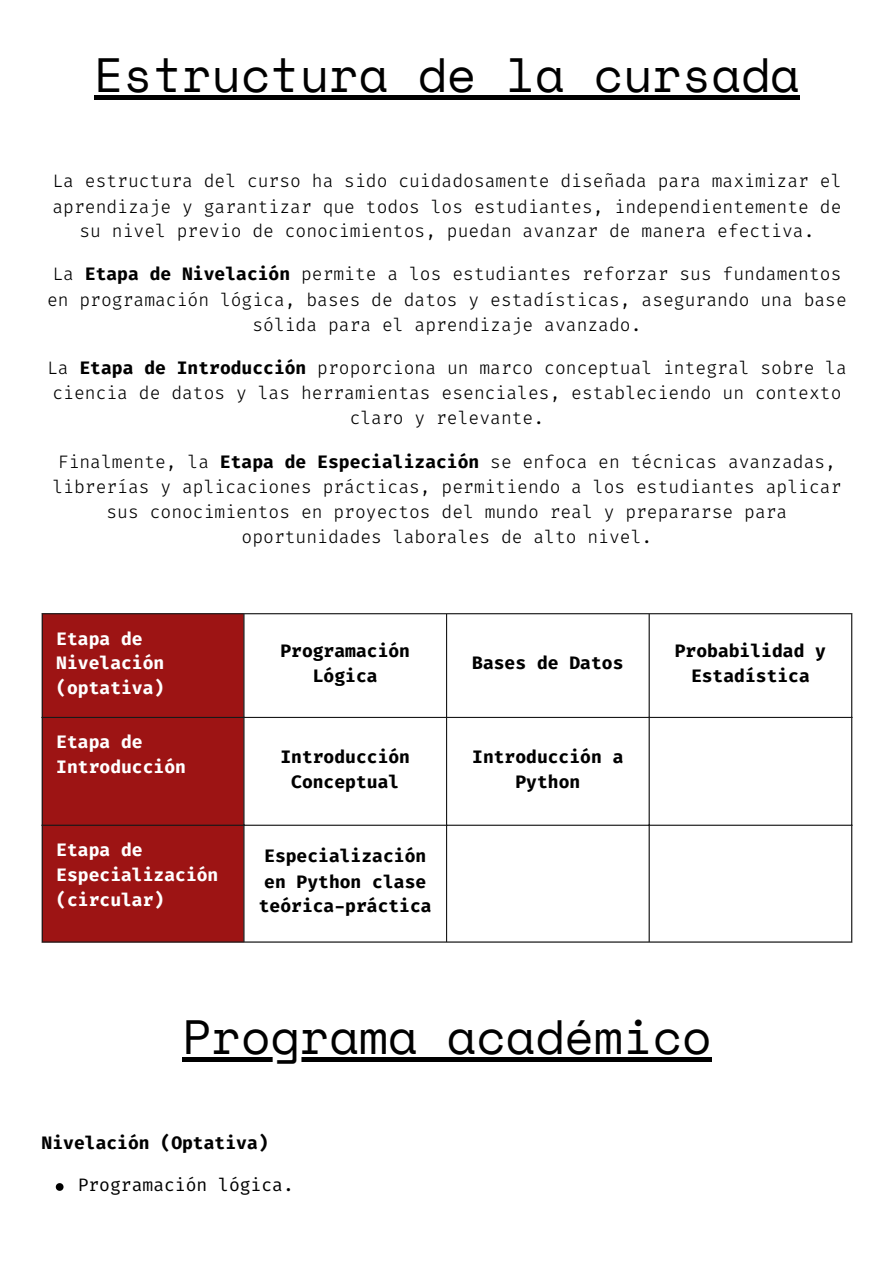
<style>
.page{position:relative;width:894px;height:1263px;background:#fff}
.page>*{position:absolute;margin:0;border:0;box-sizing:border-box;transform-origin:0 0}
.t1{font:48px "Space Mono";color:#000}
.t2{font:300 18px/25.3px "Fira Code";color:#000;text-align:center}
.t3{font:700 18px/24.8px "Fira Code";color:#000;text-align:center}
.t4{font:700 18px/24.8px "Fira Code";color:#fff}
.t5{font:18px "Fira Code";color:#000}
.s1{font-weight:700}
</style>
<div class="page">
<svg style="left:56px;top:1183px;width:7px;height:8px"></svg>
<hr style="left:94px;top:96px;width:705px;height:4px;background:#000">
<div style="left:43px;top:614px;width:200px;height:327px;background:#9d1414"></div>
<svg style="left:244px;top:614px;width:606px;height:327px"></svg>
<hr style="left:42px;top:614px;width:1px;height:327px;background:#191919">
<hr style="left:243px;top:614px;width:1px;height:327px;background:#191919">
<hr style="left:446px;top:614px;width:1px;height:327px;background:#191919">
<hr style="left:648px;top:614px;width:1px;height:327px;background:#191919">
<hr style="left:850px;top:614px;width:2px;height:327px;background:#191919">
<hr style="left:42px;top:613px;width:810px;height:1px;background:#191919">
<hr style="left:42px;top:717px;width:810px;height:1px;background:#191919">
<hr style="left:42px;top:825px;width:810px;height:1px;background:#191919">
<hr style="left:42px;top:941px;width:810px;height:1px;background:#191919">
<hr style="left:182px;top:1058px;width:529px;height:4px;background:#000">
<h1 class="t1" style="left:94px;top:38px;width:706px">Estructura de la cursada</h1>
<p class="t2" style="left:52px;top:168px;width:790px">La estructura del curso ha sido cuidadosamente diseñada para maximizar el aprendizaje y garantizar que todos los estudiantes, independientemente de su nivel previo de conocimientos, puedan avanzar de manera efectiva.</p>
<p class="t2" style="left:47px;top:261px;width:801px">La <span class="s1">Etapa de Nivelación</span> permite a los estudiantes reforzar sus fundamentos en programación lógica, bases de datos y estadísticas, asegurando una base sólida para el aprendizaje avanzado.</p>
<p class="t2" style="left:47px;top:355px;width:801px">La <span class="s1">Etapa de Introducción</span> proporciona un marco conceptual integral sobre la ciencia de datos y las herramientas esenciales, estableciendo un contexto claro y relevante.</p>
<p class="t2" style="left:52px;top:449px;width:790px">Finalmente, la <span class="s1">Etapa de Especialización</span> se enfoca en técnicas avanzadas, librerías y aplicaciones prácticas, permitiendo a los estudiantes aplicar sus conocimientos en proyectos del mundo real y prepararse para oportunidades laborales de alto nivel.</p>
<p class="t4" style="left:56px;top:626px;width:109px">Etapa de<br>Nivelación (optativa)</p>
<p class="t3" style="left:280px;top:639px;width:131px">Programación<br>Lógica</p>
<p class="t3" style="left:472px;top:651px;width:153px">Bases de Datos</p>
<p class="t4" style="left:56px;top:730px;width:131px">Etapa de<br>Introducción</p>
<p class="t3" style="left:280px;top:745px;width:131px">Introducción<br>Conceptual</p>
<p class="t3" style="left:472px;top:745px;width:153px">Introducción a<br>Python</p>
<p class="t4" style="left:56px;top:838px;width:163px">Etapa de<br>Especialización (circular)</p>
<p class="t3" style="left:259px;top:843px;width:174px;line-height:25.3px;text-align:left">Especialización en Python clase teórica- práctica</p>
<p class="t3" style="left:674px;top:639px;width:153px">Probabilidad y<br>Estadística</p>
<h1 class="t1" style="left:182px;top:1000px;width:530px">Programa académico</h1>
<h3 class="t3" style="left:42px;top:1130px;width:228px">Nivelación (Optativa)</h3>
<p class="t5" style="left:78px;top:1174px;width:217px">Programación lógica.</p>
</div>
